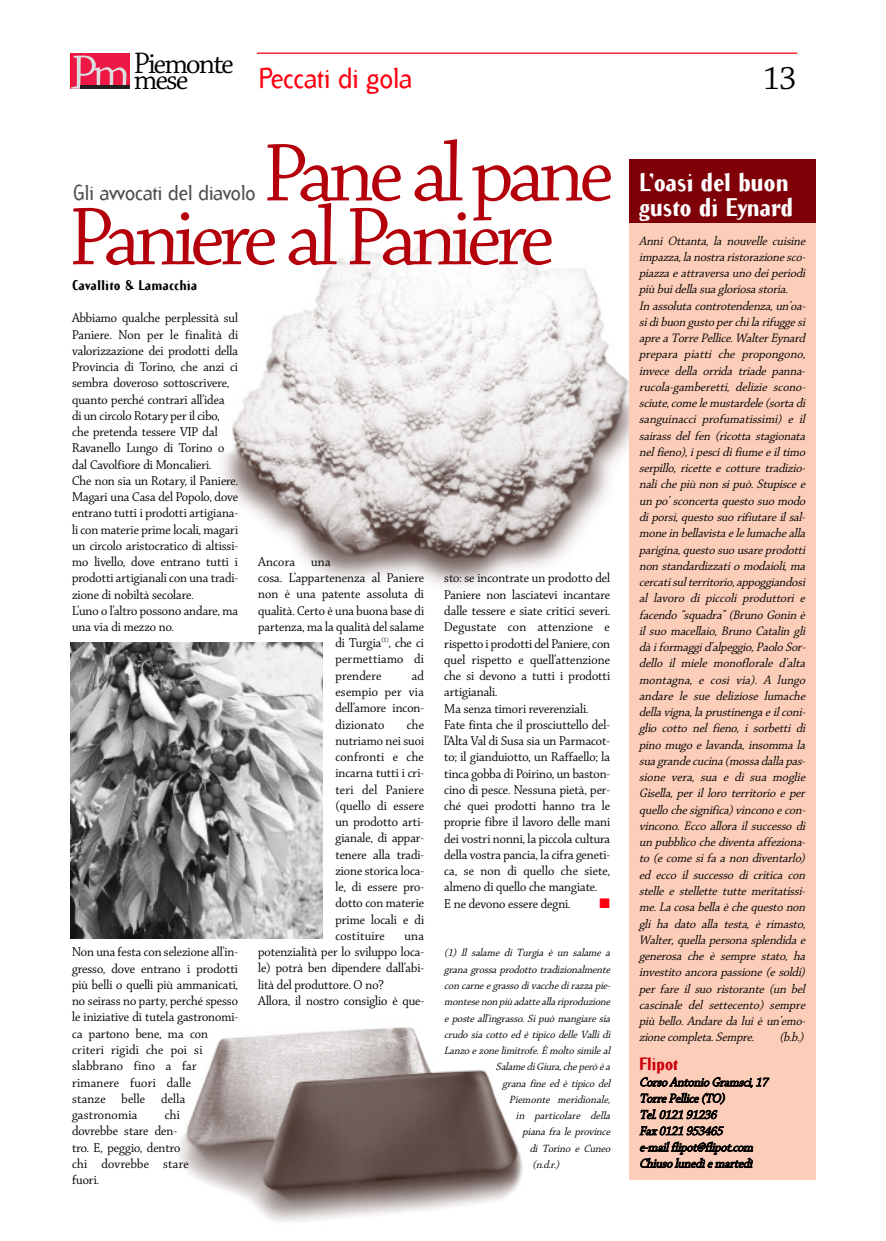
<style>
.page{position:relative;width:886px;height:1241px;background:#fff}
.page>*{position:absolute;margin:0;border:0;box-sizing:border-box;transform-origin:0 0}
.t1{font:87.5px/63.8px "Chaparral Display";letter-spacing:-.045em;color:#b3000b}
.t2{font:35px "Chaparral Display";color:#000}
.t3{font:31.62px "Chaparral Display";letter-spacing:-.045em;color:#000}
.t4{font:28.75px "Arbitrary";letter-spacing:-.03em;color:#ff000f}
.t5{font:700 25px/24.4px "Arbitrary";letter-spacing:-.015em;color:#fff}
.t6{font:21.25px "Arbitrary";letter-spacing:-.03em;color:#4d4d4d}
.t7{font:700 17.5px "Arbitrary";letter-spacing:-.03em;color:#cc000c}
.t8{font:13.75px/16.2px "Chaparral Display";color:#000}
.t9{font:13.75px "Chaparral Display";letter-spacing:.02em;color:#000}
.t10{font:700 13.75px "Arbitrary";color:#000}
.t11{font:13.75px "Zapf Dingbats";color:#ff000f}
.t12{font:italic 13.12px/16.2px "Chaparral Display";color:#000}
.t13{font:italic 11.25px "Chaparral Display";color:#000}
</style>
<div class="page">
<div style="left:71px;top:53px;width:59px;height:36px;background:#ed1845"></div>
<svg style="left:71px;top:56px;width:55px;height:33px"></svg>
<hr style="left:80px;top:85px;width:50px;height:4px;background:#231f20">
<hr style="left:257px;top:53px;width:540px;height:1px;background:#ff000f">
<img style="left:178px;top:1027px;width:345px;height:195px">
<img style="left:221px;top:225px;width:408px;height:362px">
<img style="left:71px;top:642px;width:252px;height:296px">
<div style="left:629px;top:159px;width:186px;height:1020px;background:#fccdb8"></div>
<div style="left:629px;top:159px;width:186px;height:64px;background:#800008"></div>
<h3 class="t3" style="left:134px;top:51px;width:101px">Piemonte</h3>
<h3 class="t3" style="left:134px;top:67px;width:55px">mese</h3>
<h3 class="t4" style="left:258px;top:61px;width:155px">Peccati di gola</h3>
<h2 class="t2" style="left:763px;top:64px;width:34px">13</h2>
<h1 class="t1" style="left:70px;top:148px;width:545px;text-indent:194px">Pane al pane<br>Paniere al Paniere</h1>
<h3 class="t6" style="left:73px;top:180px;width:185px">Gli avvocati del diavolo</h3>
<p class="t10" style="left:72px;top:277px;width:127px">Cavallito &amp; Lamacchia</p>
<p class="t8" style="left:72px;top:311px;width:167px">Abbiamo qualche perplessità sul<br>Paniere. Non per le finalità di valorizzazione dei prodotti della<br>Provincia di Torino, che anzi ci sembra doveroso sottoscrivere, quanto perché contrari all’idea<br>di un circolo Rotary per il cibo, che pretenda tessere VIP dal<br>Ravanello Lungo di Torino o dal Cavolfiore di Moncalieri.<br>Che non sia un Rotary, il Paniere.<br>Magari una Casa del Popolo, dove entrano tutti i prodotti artigiana&shy;li con materie prime locali, magari un circolo aristocratico di altissi&shy;mo livello, dove entrano tutti i prodotti artigianali con una tradi&shy;zione di nobiltà secolare.<br>L’uno o l’altro possono andare, ma una via di mezzo no.</p>
<p class="t8" style="left:72px;top:944px;width:167px">Non una festa con selezione all’in&shy;gresso, dove entrano i prodotti più belli o quelli più ammanicati, no seirass no party, perché spesso le iniziative di tutela gastronomi&shy;ca partono bene, ma con criteri rigidi che poi si slabbrano fino a far rimanere fuori dalle<br>stanze belle della gastronomia</p>
<p class="t8" style="left:72px;top:1107px;width:118px;text-indent:93px">chi dovrebbe stare den&shy;tro. E, peggio, dentro chi dovrebbe stare fuori.</p>
<p class="t9" style="left:258px;top:556px;width:74px">Ancora una</p>
<p class="t8" style="left:258px;top:570px;width:167px">cosa. L’appartenenza al Paniere</p>
<p class="t8" style="left:258px;top:587px;width:167px">non è una patente assoluta di</p>
<p class="t8" style="left:258px;top:603px;width:167px">qualità. Certo è una buona base di</p>
<p class="t8" style="left:258px;top:619px;width:167px">partenza, ma la qualità del salame</p>
<p class="t8" style="left:335px;top:635px;width:90px">di Turgia<sup>(1)</sup>, che ci</p>
<p class="t9" style="left:335px;top:653px;width:90px">permettiamo di</p>
<p class="t9" style="left:335px;top:670px;width:47px">prendere</p>
<p class="t8" style="left:335px;top:668px;width:90px;text-align:justify;text-indent:76px">ad esempio per via dell’amore incon&shy;dizionato</p>
<p class="t8" style="left:335px;top:717px;width:90px;text-align:justify;text-indent:71px">che nutriamo nei suoi confronti e che incarna tutti i cri&shy;teri del Paniere (quello di essere un prodotto arti&shy;gianale, di appar&shy;tenere alla tradi&shy;zione storica loca&shy;le, di essere pro&shy;dotto con materie prime locali e di costituire</p>
<p class="t8" style="left:258px;top:928px;width:167px;text-indent:146px">una potenzialità per lo sviluppo loca&shy;le) potrà ben dipendere dall’abi&shy;lità del produttore. O no?<br>Allora, il nostro consiglio è que-</p>
<p class="t8" style="left:444px;top:571px;width:167px">sto: se incontrate un prodotto del<br>Paniere non lasciatevi incantare dalle tessere e siate critici severi.<br>Degustate con attenzione e rispetto i prodotti del Paniere, con quel rispetto e quell’attenzione che si devono a tutti i prodotti artigianali.<br>Ma senza timori reverenziali.<br>Fate finta che il prosciuttello del&shy;l’Alta Val di Susa sia un Parmacot&shy;to; il gianduiotto, un Raffaello; la tinca gobba di Poirino, un baston&shy;cino di pesce. Nessuna pietà, per&shy;ché quei prodotti hanno tra le proprie fibre il lavoro delle mani dei vostri nonni, la piccola cultura della vostra pancia, la cifra geneti&shy;ca, se non di quello che siete, almeno di quello che mangiate.<br>E ne devono essere degni.</p>
<p class="t11" style="left:600px;top:894px;width:12px">■</p>
<p class="t13" style="left:444px;top:948px;width:170px">(1) Il salame di Turgia è un salame a</p>
<p class="t13" style="left:444px;top:964px;width:170px">grana grossa prodotto tradizionalmente</p>
<p class="t13" style="left:444px;top:981px;width:170px">con carne e grasso divacche dirazza pie-</p>
<p class="t13" style="left:444px;top:997px;width:170px">montese non più adatte alla riproduzione</p>
<p class="t13" style="left:444px;top:1013px;width:170px">e p oste all ’ingrasso. Si può mangiare sia</p>
<p class="t13" style="left:444px;top:1029px;width:170px">crudo sia cotto ed è tip ico delle Valli di</p>
<p class="t13" style="left:444px;top:1046px;width:167px">Lanzo e zone limitrofe.È molto simile al</p>
<p class="t13" style="left:496px;top:1062px;width:118px">Salame diGiura,che p erò è a</p>
<p class="t13" style="left:503px;top:1078px;width:109px">grana fine ed è tipico del</p>
<p class="t13" style="left:509px;top:1094px;width:104px">Piemonte meridionale,</p>
<p class="t13" style="left:516px;top:1111px;width:98px">in particolare della</p>
<p class="t13" style="left:523px;top:1127px;width:91px">piana fra le province</p>
<p class="t13" style="left:530px;top:1143px;width:84px">di Torino e Cuneo</p>
<p class="t13" style="left:532px;top:1159px;width:30px">(n.d.r.)</p>
<h3 class="t5" style="left:639px;top:170px;width:156px">L’oasi del buon gusto di Eynard</h3>
<p class="t12" style="left:639px;top:233px;width:170px">Anni Ottanta, la nouvelle cuisine impazza,la nostra ristorazione sco&shy;piazza e attraversa uno deip eriodi più buidella sua gloriosa storia.<br>In assoluta controtendenza,un’oa&shy;sidibuon gusto p erchila rifugge si ap re a Torre Pellice.WalterEynard prepara piatti che prop ongono, invece della orrida triade p anna&shy;rucola-gamberetti, delizie scono&shy;sciute,come le mustardele (sorta di sanguinacci profumatissimi) e il sairass del fen (ricotta stagionata nel fieno),ip escidifiume e il timo serpillo, ricette e cotture tradizio&shy;nali che più non si può. Stupisce e un po’ sconcerta questo suo modo di p orsi, questo suo rifiutare il sal&shy;mone in bellavista e le lumache alla parigina,questo suo usare prodotti non standardizzati o modaioli, ma cercatisul territorio,app oggiandosi al lavoro di piccoli produttori e facendo “squadra” (Bruno Gonin è il suo macellaio, Bruno Catalin gli dà iformaggid ’alp eggio,Paolo Sor&shy;dello il miele monoflorale d ’alta montagna, e così via). A lungo andare le sue deliziose lumache della vigna,la p rustinenga e il coni&shy;glio cotto nel fieno, i sorbetti di pino mugo e lavanda, insomma la sua grande cucina (mossa dalla pas&shy;sione vera, sua e di sua moglie Gisella, p er il loro territorio e p er quello che significa)vincono e con&shy;vincono. Ecco allora il successo di un pubblico che diventa affeziona&shy;to (e come si fa a non diventarlo) ed ecco il successo di critica con stelle e stellette tutte meritatissi&shy;me.La cosa bella è che questo non gli ha dato alla testa, è rimasto, Walter, quella p ersona splendida e generosa che è sempre stato, ha investito ancora passione (e soldi) p er fare il suo ristorante (un bel cascinale del settecento) sempre più bello. Andare da lui è un’emo&shy;zione completa.Sempre.</p>
<p class="t12" style="left:779px;top:1029px;width:28px">(b.b.)</p>
<p class="t7" style="left:639px;top:1053px;width:41px">Flipot</p>
<p class="t12" style="left:639px;top:1074px;width:132px">Corso Antonio Gramsci, 17<br>Torre Pellice (TO)<br>Tel. 0121 91236<br>Fax 0121 953465<br>e-mail flipot@flip ot.com<br>Chiuso lunedì e martedì</p>
</div>
